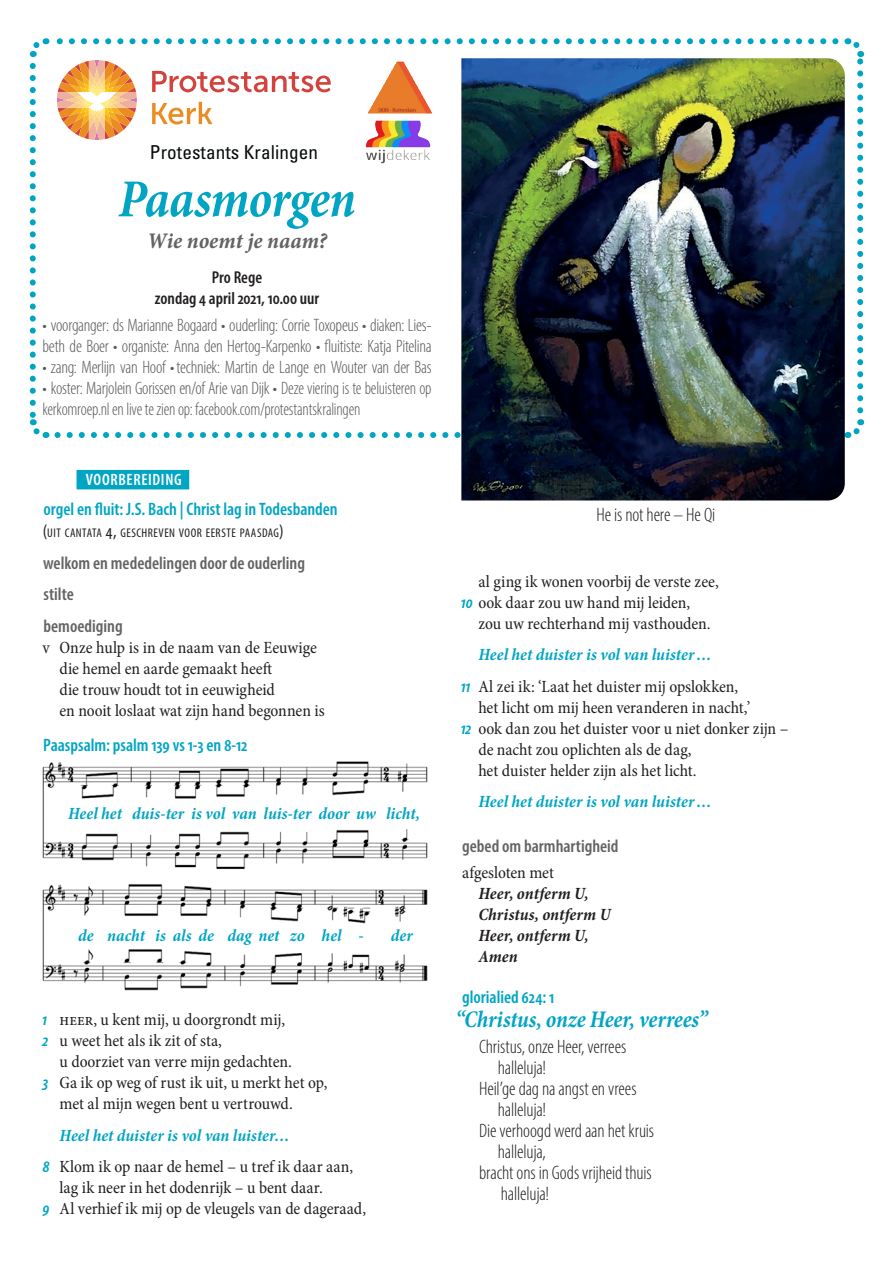
<style>
.page{position:relative;width:893px;height:1263px;background:#fff}
.page>*{position:absolute;margin:0;border:0;box-sizing:border-box;transform-origin:0 0}
.lied{font:italic 700 condensed 54px "Minion Pro";letter-spacing:-.015em;color:#00a5c4;scale:.95 1}
.lied-2{font:italic 700 condensed 24px "Minion Pro";letter-spacing:-.005em;color:#00a5c4;scale:.95 1}
.structuur{font:22.5px "Minion Pro Bold Cn It Capt";color:#636366}
.Liedtekst{font:300 condensed 19.5px "Myriad Pro";letter-spacing:-.01em;color:#231f20}
.t1{font:condensed 19.2px "Univers";letter-spacing:.005em;color:#070a0b}
.structuur_gecentreer{font:300 condensed 18px/21px "Myriad Pro";letter-spacing:-.015em;color:#57585a}
.structuur_in_kleur{font:600 condensed 18px "Myriad Pro";color:#00a5c4}
.structuur-2{font:600 condensed 18px "Myriad Pro";color:#636366}
.t2{font:condensed 17.25px "Minion Pro";letter-spacing:-.005em;color:#231f20}
.t3{font:italic 700 condensed 17.25px "Minion Pro";color:#00a5c4}
.t4{font:italic 700 condensed 17.25px "Minion Pro";letter-spacing:.005em;color:#231f20}
.t5{font:600 condensed 17.25px "Myriad Pro";color:#231f20}
.hoofdstructuur_litur{font:600 condensed 16.5px "Myriad Pro";letter-spacing:.04em;color:#fff}
.basis_Myriad{font:condensed 12.6px "Myriad Pro";letter-spacing:.035em;color:#231f20}
.s1{font-size:18px}
.s2{font-family:"Myriad Pro";font-weight:600;font-style:italic;color:#00a5c4}
</style>
<div class="page">
<img style="left:461px;top:442px;width:384px;height:58px">
<img style="left:29px;top:38px;width:836px;height:404px">
<img style="left:366px;top:121px;width:64px;height:27px">
<img style="left:368px;top:62px;width:64px;height:51px">
<div style="left:77px;top:470px;width:112px;height:19px;background:#00a5c4"></div>
<img style="left:43px;top:761px;width:385px;height:230px">
<div style="left:51px;top:806px;width:387px;height:19px;background:#fff"></div>
<div style="left:51px;top:928px;width:387px;height:19px;background:#fff"></div>
<p class="t1" style="left:150px;top:140px;width:170px">Protestants Kralingen</p>
<p class="lied" style="left:118px;top:162px;width:251px">Paasmorgen</p>
<p class="structuur" style="left:147px;top:225px;width:181px">Wie noemt je naam?</p>
<p class="t5" style="left:212px;top:267px;width:52px">Pro Rege</p>
<p class="t5" style="left:155px;top:288px;width:166px">zondag 4 april 2021, 10.00 uur</p>
<p class="structuur_gecentreer" style="left:43px;top:314px;width:391px">• voorganger: ds Marianne Bogaard • ouderling: Corrie Toxopeus • diaken: Lies&shy;beth de Boer • organiste: Anna den Hertog-Karpenko • fluitiste: Katja Pitelina</p>
<p class="structuur_gecentreer" style="left:43px;top:356px;width:391px">• zang: Merlijn van Hoof •techniek: Martin de Lange en Wouter van der Bas</p>
<p class="structuur_gecentreer" style="left:43px;top:377px;width:391px">• koster: Marjolein Gorissen en/of Arie van Dijk • Deze viering is te beluisteren op kerkomroep.nl en live te zien op: facebook.com/protestantskralingen</p>
<p class="hoofdstructuur_litur" style="left:86px;top:469px;width:97px">VOORBEREIDING</p>
<p class="structuur_in_kleur" style="left:43px;top:497px;width:296px">orgel en fluit: J.S. Bach | Christ lag in Todesbanden</p>
<p class="basis_Myriad" style="left:43px;top:525px;width:242px"><span class="s1">(</span>UIT CANTATA <span class="s1">4,</span> GESCHREVEN VOOR EERSTE PAASDAG<span class="s1">)</span></p>
<p class="structuur-2" style="left:43px;top:551px;width:263px">welkom en mededelingen door de ouderling</p>
<p class="structuur-2" style="left:44px;top:583px;width:32px">stilte</p>
<p class="structuur-2" style="left:44px;top:614px;width:81px">bemoediging</p>
<p class="t2" style="left:42px;top:636px;width:276px">v Onze hulp is in de naam van de Eeuwige</p>
<p class="t2" style="left:60px;top:657px;width:214px">die hemel en aarde gemaakt heeft</p>
<p class="t2" style="left:60px;top:678px;width:217px">die trouw houdt tot in eeuwigheid</p>
<p class="t2" style="left:60px;top:699px;width:267px">en nooit loslaat wat zijn hand begonnen is</p>
<p class="structuur_in_kleur" style="left:43px;top:734px;width:206px">Paaspsalm: psalm 139 vs 1-3 en 8-12</p>
<p class="t3" style="left:68px;top:801px;width:353px">Heel het duis-ter is vol van luis-ter door uw licht,</p>
<p class="t3" style="left:78px;top:923px;width:287px">de nacht is als de dag net zo hel -</p>
<p class="t3" style="left:391px;top:923px;width:24px">der</p>
<p class="t2" style="left:42px;top:1009px;width:245px"><span class="s2">1</span> heer, u kent mij, u doorgrondt mij,</p>
<p class="t2" style="left:43px;top:1030px;width:181px"><span class="s2">2</span> u weet het als ik zit of sta,</p>
<p class="t2" style="left:60px;top:1051px;width:234px">u doorziet van verre mijn gedachten.</p>
<p class="t2" style="left:43px;top:1072px;width:286px"><span class="s2">3</span> Ga ik op weg of rust ik uit, u merkt het op,</p>
<p class="t2" style="left:60px;top:1093px;width:235px">met al mijn wegen bent u vertrouwd.</p>
<p class="t3" style="left:60px;top:1123px;width:232px">Heel het duister is vol van luister…</p>
<p class="t2" style="left:42px;top:1156px;width:312px"><span class="s2">8</span> Klom ik op naar de hemel – u tref ik daar aan,</p>
<p class="t2" style="left:60px;top:1177px;width:265px">lag ik neer in het dodenrijk – u bent daar.</p>
<p class="t2" style="left:42px;top:1198px;width:325px"><span class="s2">9</span> Al verhief ik mij op de vleugels van de dageraad,</p>
<p class="Liedtekst" style="left:596px;top:503px;width:120px">He is not here – He Qi</p>
<p class="t2" style="left:478px;top:570px;width:242px">al ging ik wonen voorbij de verste zee,</p>
<p class="t2" style="left:461px;top:591px;width:231px"><span class="s2">10</span> ook daar zou uw hand mij leiden,</p>
<p class="t2" style="left:478px;top:612px;width:234px">zou uw rechterhand mij vasthouden.</p>
<p class="t3" style="left:478px;top:643px;width:235px">Heel het duister is vol van luister…</p>
<p class="t2" style="left:461px;top:675px;width:279px"><span class="s2">11</span> Al zei ik: ‘Laat het duister mij opslokken,</p>
<p class="t2" style="left:478px;top:696px;width:273px">het licht om mij heen veranderen in nacht,’</p>
<p class="t2" style="left:461px;top:717px;width:329px"><span class="s2">12</span> ook dan zou het duister voor u niet donker zijn –</p>
<p class="t2" style="left:478px;top:738px;width:215px">de nacht zou oplichten als de dag,</p>
<p class="t2" style="left:478px;top:759px;width:220px">het duister helder zijn als het licht.</p>
<p class="t3" style="left:478px;top:790px;width:235px">Heel het duister is vol van luister…</p>
<p class="structuur-2" style="left:462px;top:835px;width:158px">gebed om barmhartigheid</p>
<p class="t2" style="left:462px;top:862px;width:93px">afgesloten met</p>
<p class="t4" style="left:478px;top:882px;width:112px">Heer, ontferm U,</p>
<p class="t4" style="left:478px;top:903px;width:134px">Christus, ontferm U</p>
<p class="t4" style="left:478px;top:924px;width:112px">Heer, ontferm U,</p>
<p class="t4" style="left:478px;top:945px;width:41px">Amen</p>
<p class="structuur_in_kleur" style="left:462px;top:986px;width:94px">glorialied 624: 1</p>
<p class="lied-2" style="left:455px;top:1002px;width:267px">“Christus, onze Heer, verrees”</p>
<p class="Liedtekst" style="left:479px;top:1035px;width:149px">Christus, onze Heer, verrees</p>
<p class="Liedtekst" style="left:498px;top:1056px;width:50px">halleluja!</p>
<p class="Liedtekst" style="left:479px;top:1077px;width:159px">Heil’ge dag na angst en vrees</p>
<p class="Liedtekst" style="left:498px;top:1098px;width:50px">halleluja!</p>
<p class="Liedtekst" style="left:479px;top:1119px;width:176px">Die verhoogd werd aan het kruis</p>
<p class="Liedtekst" style="left:498px;top:1140px;width:50px">halleluja,</p>
<p class="Liedtekst" style="left:479px;top:1161px;width:174px">bracht ons in Gods vrijheid thuis</p>
<p class="Liedtekst" style="left:501px;top:1182px;width:50px">halleluja!</p>
</div>
